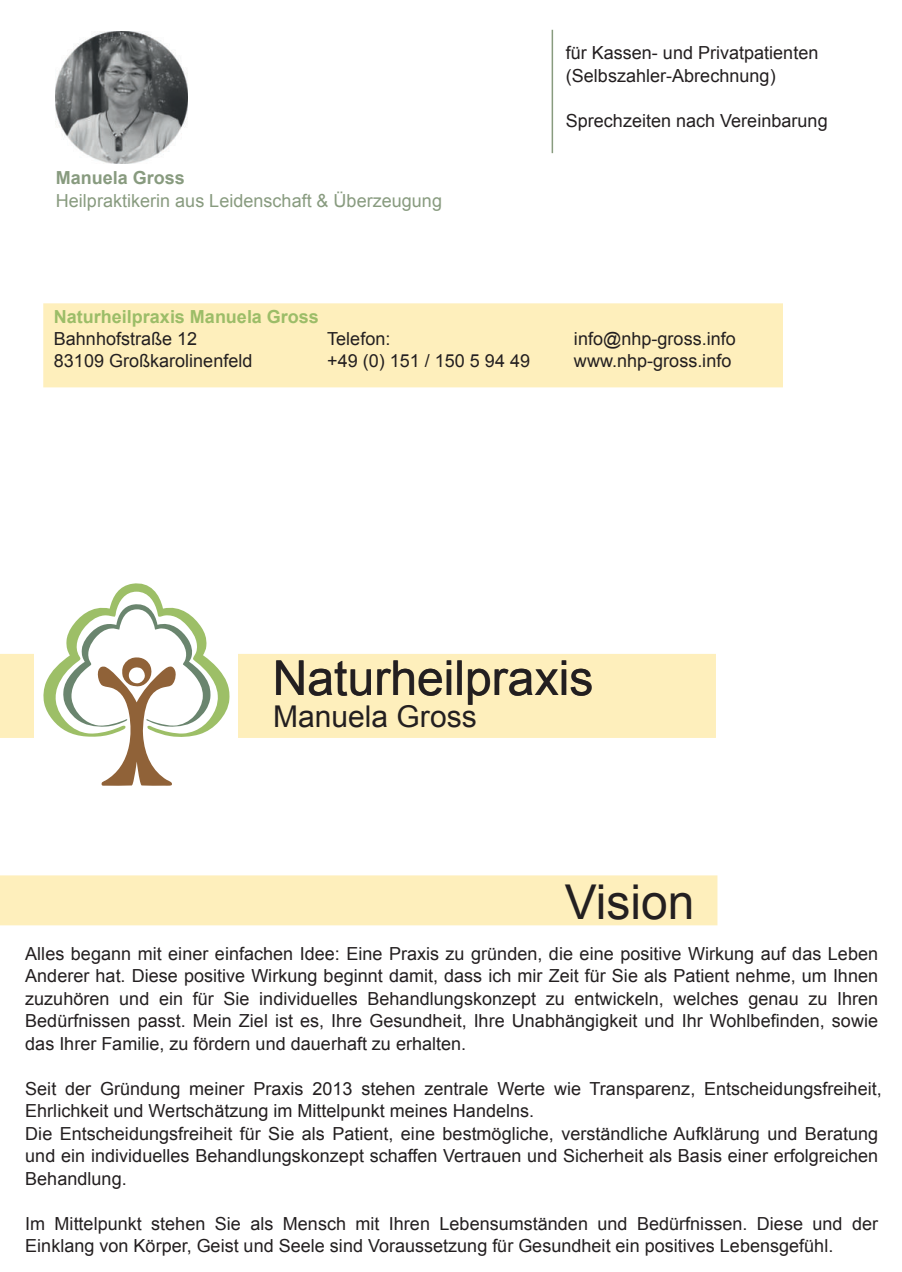
<style>
.page{position:relative;width:902px;height:1272px;background:#fff}
.page>*{position:absolute;margin:0;border:0;box-sizing:border-box;transform-origin:0 0}
.t1{font:48px "Arial";color:#231f20}
.t2{font:30px "Arial";color:#231f20}
.t3{font:18px/22.5px "Arial";color:#231f20}
.t4{font:18px "Arial";color:#889b7f}
.t5{font:700 18px "Arial";color:#9cbd68}
.t6{font:700 18px "Arial";color:#889b7f}
</style>
<div class="page">
<div style="left:0;top:654px;width:715px;height:84px;background:#feefbc"></div>
<div style="left:44px;top:304px;width:808px;height:82px;background:#feefbc"></div>
<div style="left:43px;top:303px;width:810px;height:84px;border:2px solid #feefbc"></div>
<div style="left:0;top:875px;width:717px;height:50px;background:#feefbc"></div>
<hr style="left:551px;top:30px;width:2px;height:123px;background:#889b7f">
<div style="left:34px;top:583px;width:204px;height:204px;background:#fff"></div>
<svg style="left:43px;top:583px;width:187px;height:203px"></svg>
<div style="left:783px;top:303px;width:70px;height:84px;background:#fff"></div>
<img style="left:55px;top:32px;width:132px;height:132px">
<p class="t6" style="left:56px;top:166px;width:130px">Manuela Gross</p>
<p class="t4" style="left:56px;top:188px;width:388px">Heilpraktikerin aus Leidenschaft &amp; Überzeugung</p>
<p class="t3" style="left:565px;top:42px;width:254px">für Kassen- und Privatpatienten (Selbszahler-Abrechnung)</p>
<p class="t3" style="left:565px;top:109px;width:263px">Sprechzeiten nach Vereinbarung</p>
<p class="t5" style="left:54px;top:305px;width:267px">Naturheilpraxis Manuela Gross</p>
<p class="t3" style="left:54px;top:327px;width:200px">Bahnhofstraße 12<br>83109 Großkarolinenfeld</p>
<p class="t3" style="left:327px;top:327px;width:204px">Telefon:<br>+49 (0) 151 / 150 5 94 49</p>
<p class="t3" style="left:574px;top:327px;width:163px">info@nhp-gross.info www.nhp-gross.info</p>
<h1 class="t1" style="left:273px;top:646px;width:322px">Naturheilpraxis</h1>
<h2 class="t2" style="left:273px;top:696px;width:205px">Manuela Gross</h2>
<h1 class="t1" style="left:564px;top:870px;width:131px">Vision</h1>
<p class="t3" style="left:25px;top:942px;width:854px;text-align:justify">Alles begann mit einer einfachen Idee: Eine Praxis zu gründen, die eine positive Wirkung auf das Leben Anderer hat. Diese positive Wirkung beginnt damit, dass ich mir Zeit für Sie als Patient nehme, um Ihnen zuzuhören und ein für Sie individuelles Behandlungskonzept zu entwickeln, welches genau zu Ihren Bedürfnissen passt. Mein Ziel ist es, Ihre Gesundheit, Ihre Unabhängigkeit und Ihr Wohlbefinden, sowie das Ihrer Familie, zu fördern und dauerhaft zu erhalten.</p>
<p class="t3" style="left:25px;top:1077px;width:857px">Seit der Gründung meiner Praxis 2013 stehen zentrale Werte wie Transparenz, Entscheidungsfreiheit, Ehrlichkeit und Wertschätzung im Mittelpunkt meines Handelns.<br>Die Entscheidungsfreiheit für Sie als Patient, eine bestmögliche, verständliche Aufklärung und Beratung und ein individuelles Behandlungskonzept schaffen Vertrauen und Sicherheit als Basis einer erfolgreichen Behandlung.</p>
<p class="t3" style="left:25px;top:1212px;width:854px">Im Mittelpunkt stehen Sie als Mensch mit Ihren Lebensumständen und Bedürfnissen. Diese und der<br>Einklang von Körper, Geist und Seele sind Voraussetzung für Gesundheit ein positives Lebensgefühl.</p>
</div>
